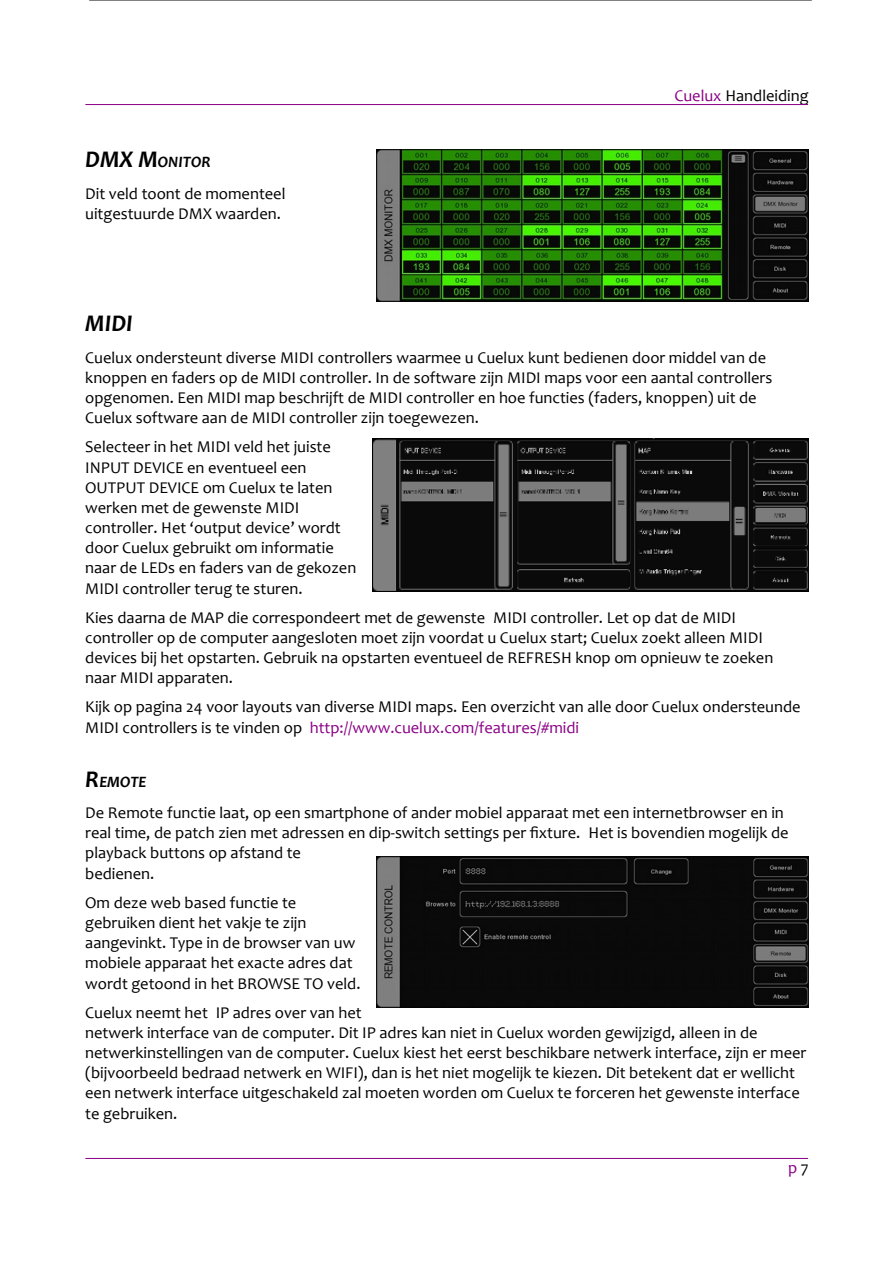
<style>
.page{position:relative;width:893px;height:1263px;background:#fff}
.page>*{position:absolute;margin:0;border:0;box-sizing:border-box;transform-origin:0 0}
.t1{font:italic 700 24px "Candara";color:#000}
.t2{font:16.5px/20.2px "Candara";color:#000}
.t3{font:16.5px "Candara";color:#8a0085}
.t4{font:italic 700 15.9px "Candara";color:#000}
.s1{font-size:24px}
.s2{color:#8a0085}
.s3{color:#000}
</style>
<div class="page">
<img style="left:373px;top:438px;width:435px;height:154px">
<img style="left:376px;top:150px;width:432px;height:152px">
<img style="left:376px;top:856px;width:432px;height:152px">
<hr style="left:89px;top:0;width:722px;height:1px;background:#000">
<hr style="left:85px;top:104px;width:723px;height:1px;background:#8a0085">
<hr style="left:85px;top:1158px;width:723px;height:1px;background:#8a0085">
<p class="t4" style="left:85px;top:152px;width:127px"><span class="s1">DMX M</span>ONITOR</p>
<p class="t2" style="left:85px;top:183px;width:202px">Dit veld toont de momenteel uitgestuurde DMX waarden.</p>
<p class="t2" style="left:674px;top:85px;width:136px"><span class="s2">Cuelux</span> Handleiding</p>
<h1 class="t1" style="left:85px;top:309px;width:49px">MIDI</h1>
<p class="t2" style="left:85px;top:347px;width:688px">Cuelux ondersteunt diverse MIDI controllers waarmee u Cuelux kunt bedienen door middel van de knoppen en faders op de MIDI controller. In de software zijn MIDI maps voor een aantal controllers opgenomen. Een MIDI map beschrijft de MIDI controller en hoe functies (faders, knoppen) uit de Cuelux software aan de MIDI controller zijn toegewezen.</p>
<p class="t2" style="left:85px;top:436px;width:272px">Selecteer in het MIDI veld het juiste INPUT DEVICE en eventueel een OUTPUT DEVICE om Cuelux te laten werken met de gewenste MIDI controller. Het ‘output device’ wordt door Cuelux gebruikt om informatie naar de LEDs en faders van de gekozen MIDI controller terug te sturen.</p>
<p class="t2" style="left:85px;top:607px;width:689px">Kies daarna de MAP die correspondeert met de gewenste MIDI controller. Let op dat de MIDI controller op de computer aangesloten moet zijn voordat u Cuelux start; Cuelux zoekt alleen MIDI devices bij het opstarten. Gebruik na opstarten eventueel de REFRESH knop om opnieuw te zoeken naar MIDI apparaten.</p>
<p class="t2" style="left:85px;top:697px;width:717px">Kijk op pagina 24 voor layouts van diverse MIDI maps. Een overzicht van alle door Cuelux ondersteunde<br>MIDI controllers is te vinden op <span class="s2">http://www.cuelux.com/features/#midi</span></p>
<p class="t4" style="left:85px;top:772px;width:63px"><span class="s1">R</span>EMOTE</p>
<p class="t2" style="left:85px;top:802px;width:705px">De Remote functie laat, op een smartphone of ander mobiel apparaat met een internetbrowser en in real time, de patch zien met adressen en dip-switch settings per fxture. Het is bovendien mogelijk de playback buttons op afstand te<br>bedienen.</p>
<p class="t2" style="left:85px;top:892px;width:277px">Om deze web based functie te gebruiken dient het vakje te zijn aangevinkt. Type in de browser van uw mobiele apparaat het exacte adres dat wordt getoond in het BROWSE TO veld.</p>
<p class="t2" style="left:85px;top:1002px;width:722px">Cuelux neemt het IP adres over van het<br>netwerk interface van de computer. Dit IP adres kan niet in Cuelux worden gewijzigd, alleen in de netwerkinstellingen van de computer. Cuelux kiest het eerst beschikbare netwerk interface, zijn er meer (bijvoorbeeld bedraad netwerk en WIFI), dan is het niet mogelijk te kiezen. Dit betekent dat er wellicht een netwerk interface uitgeschakeld zal moeten worden om Cuelux te forceren het gewenste interface te gebruiken.</p>
<p class="t3" style="left:788px;top:1158px;width:22px">p <span class="s3">7</span></p>
</div>
